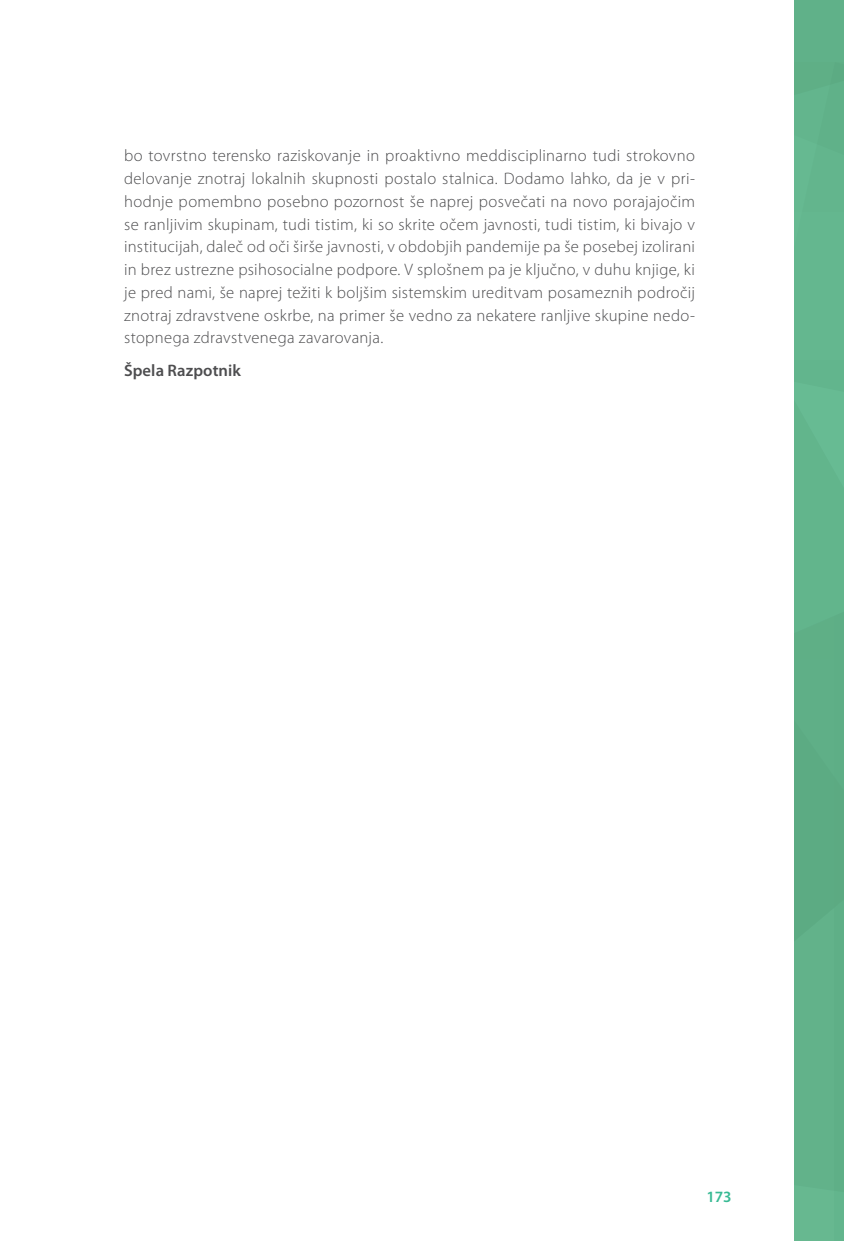
<style>
.page{position:relative;width:844px;height:1241px;background:#fff}
.page>*{position:absolute;margin:0;border:0;box-sizing:border-box;transform-origin:0 0}
.t1{font:300 16.62px/22.8px "Myriad Pro";letter-spacing:.02em;color:#4d4d4f;text-align:justify}
.t2{font:600 16.62px "Myriad Pro";letter-spacing:.005em;color:#4d4d4f}
.t3{font:600 15.75px "Myriad Pro";color:#38ba94}
</style>
<div class="page">
<div style="left:794px;top:0;width:49px;height:1240px;background:#62b28a"></div>
<p class="t1" style="left:124px;top:145px;width:572px">bo tovrstno terensko raziskovanje in proaktivno meddisciplinarno tudi strokovno delovanje znotraj lokalnih skupnosti postalo stalnica. Dodamo lahko, da je v pri&shy;hodnje pomembno posebno pozornost še naprej posvečati na novo porajajočim se ranljivim skupinam, tudi tistim, ki so skrite očem javnosti, tudi tistim, ki bivajo v institucijah, daleč od oči širše javnosti, v obdobjih pandemije pa še posebej izolirani in brez ustrezne psihosocialne podpore. V splošnem pa je ključno, v duhu knjige, ki je pred nami, še naprej težiti k boljšim sistemskim ureditvam posameznih področij znotraj zdravstvene oskrbe, na primer še vedno za nekatere ranljive skupine nedo&shy;stopnega zdravstvenega zavarovanja.</p>
<p class="t2" style="left:124px;top:361px;width:118px">Špela Razpotnik</p>
<p class="t3" style="left:706px;top:1187px;width:27px">173</p>
</div>
